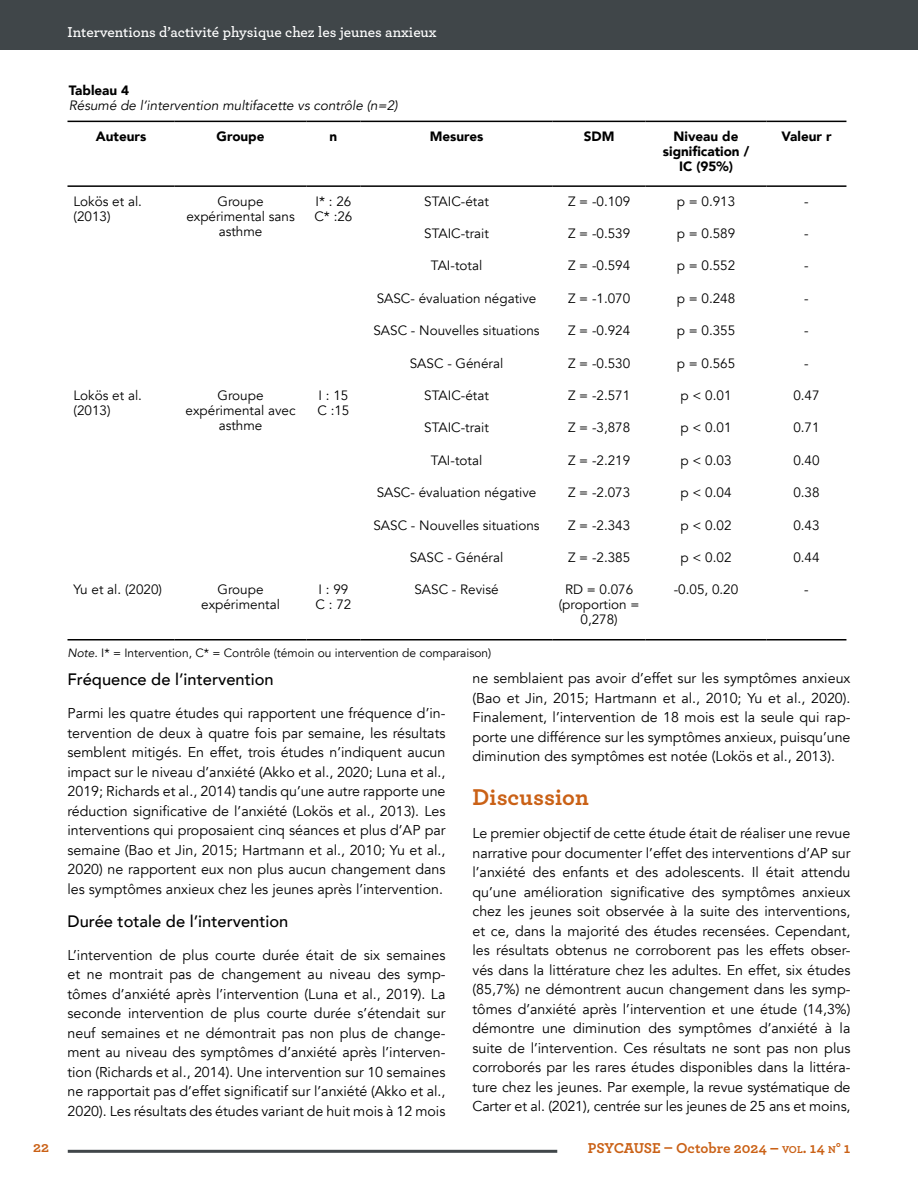
<style>
.page{position:relative;width:918px;height:1188px;background:#fff}
.page>*{position:absolute;margin:0;border:0;box-sizing:border-box;transform-origin:0 0}
.titre_2_article{font:700 24px "Archer";color:#ca6116}
.titre_4{font:500 16.5px "Avenir";color:#000}
.Entête{font:600 15px "Archer";color:#fff}
.t1{font:700 15px "Archer";color:#ca6116}
.texte{font:14.25px/19.5px "Avenir";color:#000;text-align:justify}
.texte_tableau{font:13.5px/15px "Avenir";color:#000;text-align:center}
.texte_tableau-2{font:900 13.5px/15px "Avenir";color:#000;text-align:center}
.sous-titre_tableau{font:italic 13.5px "Avenir";color:#000}
.Titre_tableau{font:900 13.5px "Avenir";color:#000}
.Notes{font:12px "Avenir";color:#000}
.s1{font-style:italic}
.s2{font-size:10.5px}
.s3{font-style:inherit}
</style>
<div class="page">
<hr style="left:68px;top:1150px;width:489px;height:3px;background:#404649">
<div style="left:0;top:0;width:918px;height:50px;background:#404649"></div>
<hr style="left:68px;top:639px;width:107px;height:2px;background:#000">
<hr style="left:175px;top:639px;width:131px;height:2px;background:#000">
<hr style="left:306px;top:639px;width:54px;height:2px;background:#000">
<hr style="left:360px;top:639px;width:193px;height:2px;background:#000">
<hr style="left:553px;top:639px;width:93px;height:2px;background:#000">
<hr style="left:646px;top:639px;width:121px;height:2px;background:#000">
<hr style="left:767px;top:639px;width:79px;height:2px;background:#000">
<hr style="left:68px;top:121px;width:107px;height:1px;background:#000">
<hr style="left:175px;top:121px;width:131px;height:1px;background:#000">
<hr style="left:306px;top:121px;width:54px;height:1px;background:#000">
<hr style="left:360px;top:121px;width:193px;height:1px;background:#000">
<hr style="left:553px;top:121px;width:93px;height:1px;background:#000">
<hr style="left:646px;top:121px;width:121px;height:1px;background:#000">
<hr style="left:68px;top:185px;width:107px;height:2px;background:#000">
<hr style="left:175px;top:185px;width:131px;height:2px;background:#000">
<hr style="left:306px;top:185px;width:54px;height:2px;background:#000">
<hr style="left:360px;top:185px;width:193px;height:2px;background:#000">
<hr style="left:553px;top:185px;width:93px;height:2px;background:#000">
<hr style="left:646px;top:185px;width:121px;height:2px;background:#000">
<hr style="left:767px;top:121px;width:79px;height:1px;background:#000">
<hr style="left:767px;top:185px;width:79px;height:2px;background:#000">
<p class="Entête" style="left:68px;top:21px;width:371px">Interventions d’activité physique chez les jeunes anxieux</p>
<p class="Titre_tableau" style="left:69px;top:78px;width:62px">Tableau 4</p>
<p class="sous-titre_tableau" style="left:69px;top:97px;width:330px">Résumé de l’intervention multifacette vs contrôle (n=2)</p>
<p class="texte_tableau-2" style="left:96px;top:128px;width:52px">Auteurs</p>
<p class="texte_tableau-2" style="left:217px;top:128px;width:49px">Groupe</p>
<p class="texte_tableau-2" style="left:330px;top:128px;width:9px">n</p>
<p class="texte_tableau-2" style="left:430px;top:128px;width:55px">Mesures</p>
<p class="texte_tableau-2" style="left:584px;top:128px;width:32px">SDM</p>
<p class="texte_tableau-2" style="left:663px;top:128px;width:88px">Niveau de signification /<br>IC (95%)</p>
<p class="texte_tableau-2" style="left:782px;top:128px;width:52px">Valeur r</p>
<p class="texte_tableau" style="left:74px;top:194px;width:70px;text-align:left">Lokös et al. (2013)</p>
<p class="texte_tableau" style="left:186px;top:194px;width:110px">Groupe expérimental sans asthme</p>
<p class="texte_tableau" style="left:316px;top:194px;width:37px">I* : 26</p>
<p class="texte_tableau" style="left:424px;top:194px;width:66px">STAIC-état</p>
<p class="texte_tableau" style="left:568px;top:194px;width:64px">Z = -0.109</p>
<p class="texte_tableau" style="left:677px;top:194px;width:60px">p = 0.913</p>
<p class="texte_tableau" style="left:804px;top:194px;width:6px">-</p>
<p class="texte_tableau" style="left:424px;top:226px;width:66px">STAIC-trait</p>
<p class="texte_tableau" style="left:568px;top:226px;width:64px">Z = -0.539</p>
<p class="texte_tableau" style="left:677px;top:226px;width:60px">p = 0.589</p>
<p class="texte_tableau" style="left:804px;top:226px;width:6px">-</p>
<p class="texte_tableau" style="left:431px;top:259px;width:53px">TAI-total</p>
<p class="texte_tableau" style="left:568px;top:259px;width:64px">Z = -0.594</p>
<p class="texte_tableau" style="left:677px;top:259px;width:60px">p = 0.552</p>
<p class="texte_tableau" style="left:804px;top:259px;width:6px">-</p>
<p class="texte_tableau" style="left:377px;top:291px;width:161px">SASC- évaluation négative</p>
<p class="texte_tableau" style="left:568px;top:291px;width:64px">Z = -1.070</p>
<p class="texte_tableau" style="left:677px;top:291px;width:60px">p = 0.248</p>
<p class="texte_tableau" style="left:804px;top:291px;width:6px">-</p>
<p class="texte_tableau" style="left:373px;top:323px;width:168px">SASC - Nouvelles situations</p>
<p class="texte_tableau" style="left:568px;top:323px;width:64px">Z = -0.924</p>
<p class="texte_tableau" style="left:677px;top:323px;width:60px">p = 0.355</p>
<p class="texte_tableau" style="left:804px;top:323px;width:6px">-</p>
<p class="texte_tableau" style="left:410px;top:356px;width:95px">SASC - Général</p>
<p class="texte_tableau" style="left:568px;top:356px;width:64px">Z = -0.530</p>
<p class="texte_tableau" style="left:677px;top:356px;width:60px">p = 0.565</p>
<p class="texte_tableau" style="left:804px;top:356px;width:6px">-</p>
<p class="texte_tableau" style="left:314px;top:209px;width:40px">C* :26</p>
<p class="texte_tableau" style="left:74px;top:388px;width:70px;text-align:left">Lokös et al. (2013)</p>
<p class="texte_tableau" style="left:186px;top:388px;width:112px">Groupe expérimental avec asthme</p>
<p class="texte_tableau" style="left:319px;top:388px;width:31px">I : 15</p>
<p class="texte_tableau" style="left:317px;top:403px;width:34px">C :15</p>
<p class="texte_tableau" style="left:74px;top:583px;width:90px">Yu et al. (2020)</p>
<p class="texte_tableau" style="left:201px;top:583px;width:80px">Groupe expérimental</p>
<p class="texte_tableau" style="left:319px;top:583px;width:31px">I : 99</p>
<p class="texte_tableau" style="left:316px;top:598px;width:37px">C : 72</p>
<p class="texte_tableau" style="left:424px;top:388px;width:66px">STAIC-état</p>
<p class="texte_tableau" style="left:568px;top:388px;width:64px">Z = -2.571</p>
<p class="texte_tableau" style="left:681px;top:388px;width:53px">p &lt; 0.01</p>
<p class="texte_tableau" style="left:793px;top:388px;width:28px">0.47</p>
<p class="texte_tableau" style="left:424px;top:421px;width:66px">STAIC-trait</p>
<p class="texte_tableau" style="left:568px;top:421px;width:64px">Z = -3,878</p>
<p class="texte_tableau" style="left:681px;top:421px;width:53px">p &lt; 0.01</p>
<p class="texte_tableau" style="left:793px;top:421px;width:28px">0.71</p>
<p class="texte_tableau" style="left:431px;top:453px;width:53px">TAI-total</p>
<p class="texte_tableau" style="left:568px;top:453px;width:64px">Z = -2.219</p>
<p class="texte_tableau" style="left:681px;top:453px;width:53px">p &lt; 0.03</p>
<p class="texte_tableau" style="left:793px;top:453px;width:28px">0.40</p>
<p class="texte_tableau" style="left:377px;top:485px;width:161px">SASC- évaluation négative</p>
<p class="texte_tableau" style="left:568px;top:485px;width:64px">Z = -2.073</p>
<p class="texte_tableau" style="left:681px;top:485px;width:53px">p &lt; 0.04</p>
<p class="texte_tableau" style="left:793px;top:485px;width:28px">0.38</p>
<p class="texte_tableau" style="left:373px;top:518px;width:168px">SASC - Nouvelles situations</p>
<p class="texte_tableau" style="left:568px;top:518px;width:64px">Z = -2.343</p>
<p class="texte_tableau" style="left:681px;top:518px;width:53px">p &lt; 0.02</p>
<p class="texte_tableau" style="left:793px;top:518px;width:28px">0.43</p>
<p class="texte_tableau" style="left:410px;top:550px;width:95px">SASC - Général</p>
<p class="texte_tableau" style="left:568px;top:550px;width:64px">Z = -2.385</p>
<p class="texte_tableau" style="left:681px;top:550px;width:53px">p &lt; 0.02</p>
<p class="texte_tableau" style="left:793px;top:550px;width:28px">0.44</p>
<p class="texte_tableau" style="left:414px;top:583px;width:86px">SASC - Revisé</p>
<p class="texte_tableau" style="left:559px;top:583px;width:82px">RD = 0.076 (proportion =<br>0,278)</p>
<p class="texte_tableau" style="left:674px;top:583px;width:66px">-0.05, 0.20</p>
<p class="texte_tableau" style="left:804px;top:583px;width:6px">-</p>
<p class="Notes" style="left:68px;top:646px;width:425px"><span class="s1">Note.</span> I* = Intervention, C* = Contrôle (témoin ou intervention de comparaison)</p>
<p class="titre_4" style="left:68px;top:665px;width:208px">Fréquence de l’intervention</p>
<p class="texte" style="left:68px;top:704px;width:380px">Parmi les quatre études qui rapportent une fréquence d’in&shy;tervention de deux à quatre fois par semaine, les résultats semblent mitigés. En effet, trois études n’indiquent aucun impact sur le niveau d’anxiété (Akko et al., 2020; Luna et al., 2019; Richards et al., 2014) tandis qu’une autre rapporte une réduction significative de l’anxiété (Lokös et al., 2013). Les interventions qui proposaient cinq séances et plus d’AP par semaine (Bao et Jin, 2015; Hartmann et al., 2010; Yu et al., 2020) ne rapportent eux non plus aucun changement dans les symptômes anxieux chez les jeunes après l’intervention.</p>
<p class="titre_4" style="left:68px;top:907px;width:222px">Durée totale de l’intervention</p>
<p class="texte" style="left:68px;top:946px;width:380px">L’intervention de plus courte durée était de six semaines et ne montrait pas de changement au niveau des symp&shy;tômes d’anxiété après l’intervention (Luna et al., 2019). La seconde intervention de plus courte durée s’étendait sur neuf semaines et ne démontrait pas non plus de change&shy;ment au niveau des symptômes d’anxiété après l’interven&shy;tion (Richards et al., 2014). Une intervention sur 10 semaines ne rapportait pas d’effet significatif sur l’anxiété (Akko et al., 2020). Les résultats des études variant de huit mois à 12 mois</p>
<p class="texte" style="left:472px;top:669px;width:380px">ne semblaient pas avoir d’effet sur les symptômes anxieux (Bao et Jin, 2015; Hartmann et al., 2010; Yu et al., 2020).<br>Finalement, l’intervention de 18 mois est la seule qui rap&shy;porte une différence sur les symptômes anxieux, puisqu’une diminution des symptômes est notée (Lokös et al., 2013).</p>
<p class="titre_2_article" style="left:472px;top:779px;width:118px">Discussion</p>
<p class="texte" style="left:472px;top:824px;width:380px">Le premier objectif de cette étude était de réaliser une revue narrative pour documenter l’effet des interventions d’AP sur l’anxiété des enfants et des adolescents. Il était attendu qu’une amélioration significative des symptômes anxieux chez les jeunes soit observée à la suite des interventions, et ce, dans la majorité des études recensées. Cependant, les résultats obtenus ne corroborent pas les effets obser&shy;vés dans la littérature chez les adultes. En effet, six études (85,7%) ne démontrent aucun changement dans les symp&shy;tômes d’anxiété après l’intervention et une étude (14,3%) démontre une diminution des symptômes d’anxiété à la suite de l’intervention. Ces résultats ne sont pas non plus corroborés par les rares études disponibles dans la littéra&shy;ture chez les jeunes. Par exemple, la revue systématique de Carter et al. (2021), centrée sur les jeunes de 25 ans et moins,</p>
<p class="t1" style="left:33px;top:1136px;width:17px">22</p>
<p class="t1" style="left:588px;top:1137px;width:264px">PSYCAUSE – Octobre 2024 – <span class="s2">VOL</span><span class="s3">. 14</span> <span class="s2">N</span><span class="s3">° 1</span></p>
</div>
